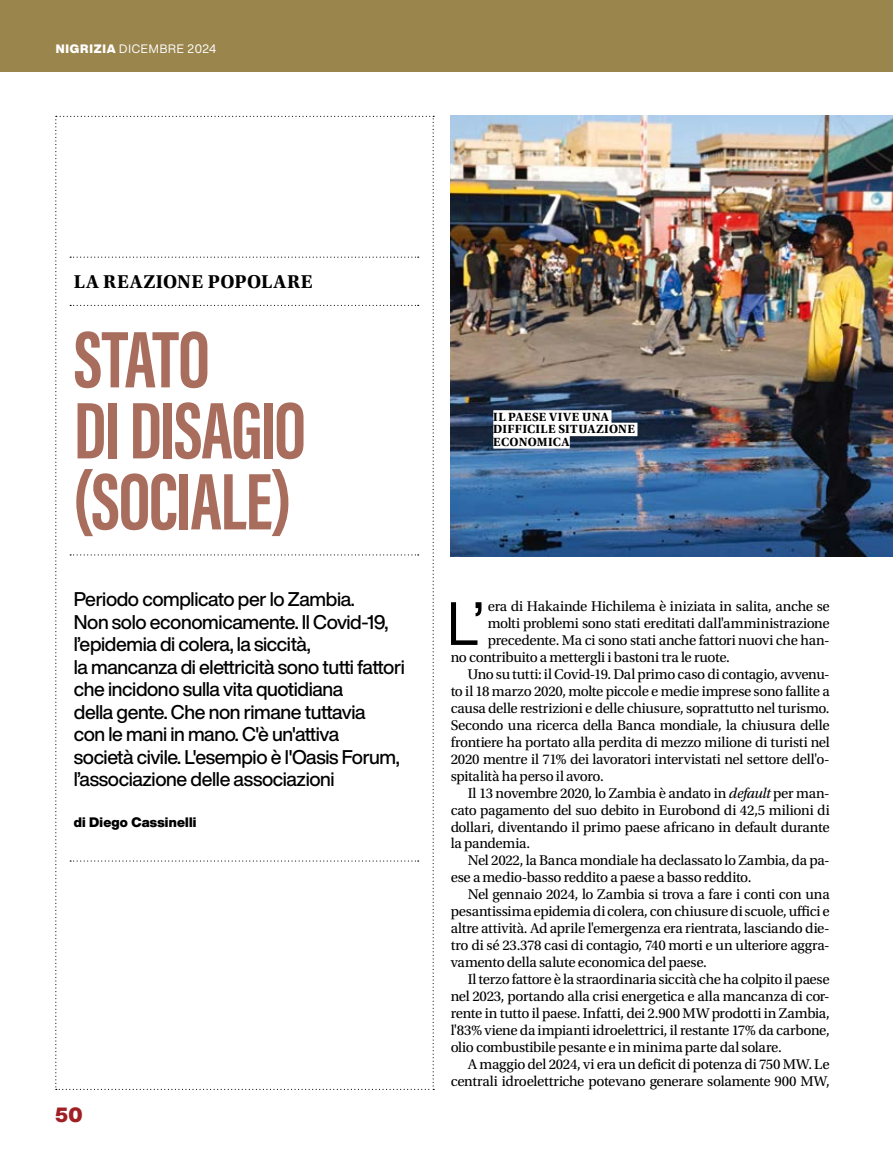
<style>
.page{position:relative;width:893px;height:1149px;background:#fff}
.page>*{position:absolute;margin:0;border:0;box-sizing:border-box;transform-origin:0 0}
.t1{font:700 82.5px/70.9px "Acumin Pro Extra Cond";letter-spacing:-.02em;color:#a86d5d}
.t2{font:60px "Helvetica Now Display";color:#000}
.t3{font:900 20.25px "Helvetica Now Display";color:#9f1f25}
.t4{font:500 19.5px/22.5px "Helvetica Now Display";letter-spacing:-.02em;color:#000}
.t5{font:700 19.5px "Utopia Std";letter-spacing:.035em;color:#000}
.t6{font:300 16.5px "A Beckett";letter-spacing:.07em;color:#fff}
.t7{font:14.85px "Utopia Std";letter-spacing:-.02em;color:#000}
.t8{font:900 13.5px "Helvetica Now Display";letter-spacing:.015em;color:#000}
.t9{font:700 12.45px/12.5px "Utopia Std";letter-spacing:.03em;color:#000}
.t10{font:12px "Helvetica Now Display";letter-spacing:.07em;color:#fff}
.s1{font-weight:900}
.s2{font-style:italic}
</style>
<div class="page">
<img style="left:451px;top:116px;width:442px;height:440px">
<div style="left:493px;top:410px;width:118px;height:13px;background:#fff"></div>
<div style="left:493px;top:422px;width:144px;height:14px;background:#fff"></div>
<div style="left:493px;top:435px;width:77px;height:13px;background:#fff"></div>
<svg style="left:55px;top:116px;width:379px;height:973px"></svg>
<div style="left:0;top:0;width:893px;height:71px;background:#9a854d"></div>
<p class="t10" style="left:56px;top:40px;width:162px"><span class="s1">NIGRIZIA</span> DICEMBRE 2024</p>
<p class="t6" style="left:136px;top:40px;width:155px">MURAGLIA VERDE PANAFRICANA</p>
<h3 class="t5" style="left:74px;top:270px;width:240px">LA REAZIONE POPOLARE</h3>
<h1 class="t1" style="left:74px;top:323px;width:234px">STATO<br>DI DISAGIO (SOCIALE)</h1>
<p class="t4" style="left:74px;top:587px;width:332px">Periodo complicato per lo Zambia.<br>Non solo economicamente. Il Covid-19, l’epidemia di colera, la siccità,<br>la mancanza di elettricità sono tutti fattori che incidono sulla vita quotidiana<br>della gente. Che non rimane tuttavia<br>con le mani in mano. C'è un'attiva<br>società civile. L'esempio è l'Oasis Forum, l’associazione delle associazioni</p>
<p class="t8" style="left:74px;top:812px;width:124px">di Diego Cassinelli</p>
<h3 class="t3" style="left:55px;top:1100px;width:29px">50</h3>
<p class="t9" style="left:493px;top:410px;width:143px">IL PAESE VIVE UNA<br>DIFFICILE SITUAZIONE<br>ECONOMICA</p>
<h2 class="t2" style="left:447px;top:582px;width:39px">L’</h2>
<p class="t7" style="left:488px;top:598px;width:343px">era di Hakainde Hichilema è iniziata in salita, anche se</p>
<p class="t7" style="left:488px;top:615px;width:343px">molti problemi sono stati ereditati dall'amministrazione</p>
<p class="t7" style="left:488px;top:632px;width:343px">precedente. Ma ci sono stati anche fattori nuovi che han-</p>
<p class="t7" style="left:451px;top:649px;width:281px">no contribuito a mettergli i bastoni tra le ruote.</p>
<p class="t7" style="left:468px;top:665px;width:363px">Uno su tutti: il Covid-19. Dal primo caso di contagio, avvenu-</p>
<p class="t7" style="left:451px;top:682px;width:381px">to il 18 marzo 2020, molte piccole e medie imprese sono fallite a</p>
<p class="t7" style="left:451px;top:699px;width:380px">causa delle restrizioni e delle chiusure, soprattutto nel turismo.</p>
<p class="t7" style="left:451px;top:716px;width:381px">Secondo una ricerca della Banca mondiale, la chiusura delle</p>
<p class="t7" style="left:451px;top:733px;width:381px">frontiere ha portato alla perdita di mezzo milione di turisti nel</p>
<p class="t7" style="left:451px;top:750px;width:380px">2020 mentre il 71% dei lavoratori intervistati nel settore dell'o-</p>
<p class="t7" style="left:451px;top:767px;width:155px">spitalità ha perso il avoro.</p>
<p class="t7" style="left:468px;top:784px;width:363px">Il 13 novembre 2020, lo Zambia è andato in <span class="s2">default</span> per man-</p>
<p class="t7" style="left:451px;top:801px;width:380px">cato pagamento del suo debito in Eurobond di 42,5 milioni di</p>
<p class="t7" style="left:451px;top:818px;width:380px">dollari, diventando il primo paese africano in default durante</p>
<p class="t7" style="left:451px;top:835px;width:81px">la pandemia.</p>
<p class="t7" style="left:468px;top:852px;width:363px">Nel 2022, la Banca mondiale ha declassato lo Zambia, da pa-</p>
<p class="t7" style="left:451px;top:869px;width:302px">ese a medio-basso reddito a paese a basso reddito.</p>
<p class="t7" style="left:468px;top:886px;width:363px">Nel gennaio 2024, lo Zambia si trova a fare i conti con una</p>
<p class="t7" style="left:451px;top:903px;width:381px">pesantissima epidemia di colera, con chiusure di scuole, uffici e</p>
<p class="t7" style="left:451px;top:920px;width:380px">altre attività. Ad aprile l'emergenza era rientrata, lasciando die-</p>
<p class="t7" style="left:451px;top:937px;width:380px">tro di sé 23.378 casi di contagio, 740 morti e un ulteriore aggra-</p>
<p class="t7" style="left:451px;top:954px;width:258px">vamento della salute economica del paese.</p>
<p class="t7" style="left:468px;top:971px;width:363px">Il terzo fattore è la straordinaria siccità che ha colpito il paese</p>
<p class="t7" style="left:451px;top:987px;width:380px">nel 2023, portando alla crisi energetica e alla mancanza di cor-</p>
<p class="t7" style="left:451px;top:1004px;width:380px">rente in tutto il paese. Infatti, dei 2.900 MW prodotti in Zambia,</p>
<p class="t7" style="left:451px;top:1021px;width:380px">l'83% viene da impianti idroelettrici, il restante 17% da carbone,</p>
<p class="t7" style="left:451px;top:1038px;width:332px">olio combustibile pesante e in minima parte dal solare.</p>
<p class="t7" style="left:468px;top:1055px;width:363px">A maggio del 2024, vi era un deficit di potenza di 750 MW. Le</p>
<p class="t7" style="left:451px;top:1072px;width:380px">centrali idroelettriche potevano generare solamente 900 MW,</p>
</div>
